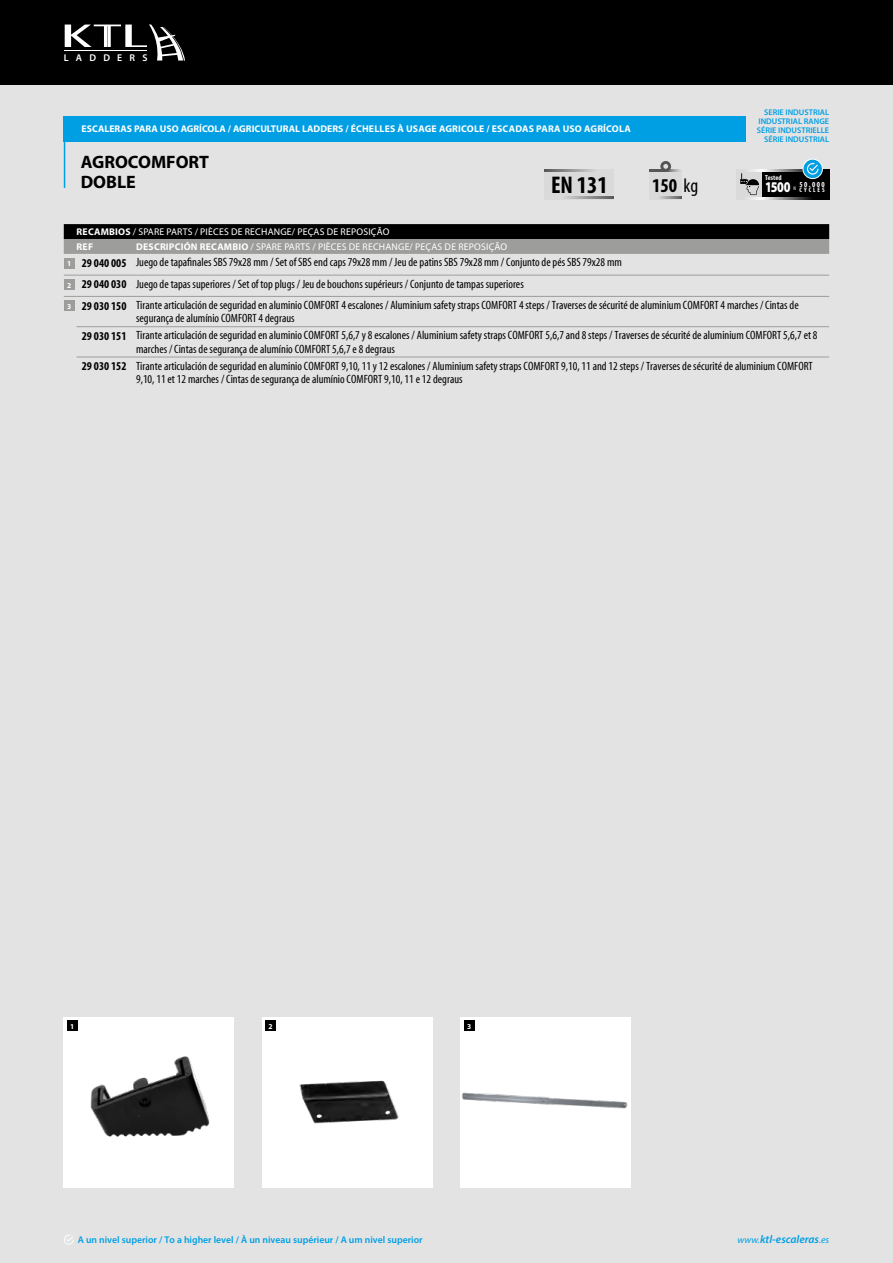
<style>
.page{position:relative;width:893px;height:1263px;background:#e3e3e3}
.page>*{position:absolute;margin:0;border:0;box-sizing:border-box;transform-origin:0 0}
.t1{font:700 condensed 24.15px "Myriad Pro";color:#000}
.t2{font:700 condensed 19.65px "Myriad Pro";color:#000}
.t3{font:700 18px/19.5px "Myriad Pro";color:#000}
.t4{font:900 14.85px "Myriad Pro";color:#fff;scale:.79 1}
.t5{font:condensed 12px/21.3px "Myriad";color:#000}
.t6{font:italic 600 11.25px "Myriad Pro";color:#009fe3}
.t7{font:600 9.9px "Myriad Pro";letter-spacing:.735em;color:#fff}
.t8{font:9.75px/14.9px "Myriad Pro";letter-spacing:.02em;color:#fff}
.t9{font:700 9.75px "Myriad Pro";color:#fff}
.t10{font:600 9.75px "Myriad Pro";color:#009fe3}
.t11{font:600 8.25px/9px "Myriad Pro";color:#009fe3;text-align:right}
.t12{font:700 condensed 7.65px "Myriad";color:#fff}
.t13{font:700 7.5px "Myriad Pro";color:#fff}
.t14{font:700 condensed 7.2px "Myriad";color:#fff}
.t15{font:700 condensed 6.45px "Myriad";letter-spacing:.295em;color:#fff}
.t16{font:condensed 5.4px "Myriad";color:#fff}
.s1{font-weight:700}
.s2{font-family:"Myriad";font-weight:400}
.s3{font-family:"Myriad Pro";font-weight:700;font-stretch:normal;font-size:7.5px;color:#fff}
.s4{font-family:"Myriad Pro";font-weight:700}
.s5{font-weight:400;font-size:9.75px}
</style>
<div class="page">
<svg style="left:64px;top:1235px;width:10px;height:10px"></svg>
<div style="left:0;top:0;width:893px;height:85px;background:#000"></div>
<svg style="left:65px;top:24px;width:120px;height:37px"></svg>
<hr style="left:64px;top:133px;width:1px;height:55px;background:#009fe3">
<div style="left:64px;top:116px;width:682px;height:26px;background:#009fe3"></div>
<div style="left:649px;top:169px;width:33px;height:30px;background:#dadada"></div>
<hr style="left:649px;top:169px;width:33px;height:3px;background:#575756">
<svg style="left:660px;top:161px;width:11px;height:11px"></svg>
<hr style="left:649px;top:196px;width:33px;height:3px;background:#575756">
<div style="left:545px;top:169px;width:69px;height:30px;background:#dadada"></div>
<hr style="left:545px;top:169px;width:69px;height:3px;background:#575756">
<hr style="left:545px;top:196px;width:69px;height:3px;background:#575756">
<div style="left:762px;top:169px;width:67px;height:30px;background:#000"></div>
<hr style="left:762px;top:169px;width:67px;height:2px;background:#fff">
<hr style="left:762px;top:197px;width:67px;height:2px;background:#fff">
<svg style="left:803px;top:159px;width:19px;height:20px"></svg>
<div style="left:803px;top:159px;width:20px;height:20px;border:1px solid #fff;border-radius:50%"></div>
<svg style="left:807px;top:163px;width:11px;height:12px"></svg>
<div style="left:736px;top:169px;width:26px;height:30px;background:#dadada"></div>
<hr style="left:736px;top:169px;width:26px;height:2px;background:#fff">
<hr style="left:736px;top:197px;width:26px;height:2px;background:#fff">
<svg style="left:740px;top:173px;width:19px;height:22px"></svg>
<svg style="left:64px;top:224px;width:765px;height:30px;background:#4f4f4f"></svg>
<svg style="left:64px;top:275px;width:13px;height:1px"></svg>
<hr style="left:77px;top:275px;width:59px;height:1px;background:#9d9d9c">
<hr style="left:136px;top:275px;width:693px;height:1px;background:#9d9d9c">
<svg style="left:64px;top:296px;width:13px;height:1px"></svg>
<hr style="left:77px;top:296px;width:59px;height:1px;background:#9d9d9c">
<hr style="left:136px;top:296px;width:693px;height:1px;background:#9d9d9c">
<hr style="left:77px;top:326px;width:59px;height:1px;background:#9d9d9c">
<hr style="left:136px;top:326px;width:693px;height:1px;background:#9d9d9c">
<hr style="left:77px;top:357px;width:59px;height:1px;background:#9d9d9c">
<hr style="left:136px;top:357px;width:693px;height:1px;background:#9d9d9c">
<div style="left:64px;top:258px;width:10px;height:11px;background:#9d9d9c"></div>
<div style="left:64px;top:279px;width:10px;height:11px;background:#9d9d9c"></div>
<div style="left:64px;top:301px;width:10px;height:10px;background:#9d9d9c"></div>
<img style="left:64px;top:1017px;width:170px;height:170px">
<div style="left:67px;top:1021px;width:11px;height:10px;background:#000"></div>
<img style="left:262px;top:1017px;width:170px;height:170px">
<div style="left:265px;top:1021px;width:11px;height:10px;background:#000"></div>
<div style="left:461px;top:1017px;width:170px;height:170px;background:#fff"></div>
<div style="left:464px;top:1021px;width:10px;height:10px;background:#000"></div>
<p class="t7" style="left:64px;top:51px;width:85px">LADDERS</p>
<p class="t9" style="left:82px;top:123px;width:551px">ESCALERAS PARA USO AGRÍCOLA / AGRICULTURAL LADDERS / ÉCHELLES À USAGE AGRICOLE / ESCADAS PARA USO AGRÍCOLA</p>
<p class="t11" style="left:757px;top:107px;width:74px">SERIE INDUSTRIAL<br>INDUSTRIAL RANGE<br>SÉRIE INDUSTRIELLE<br>SÉRIE INDUSTRIAL</p>
<h3 class="t3" style="left:81px;top:152px;width:130px">AGROCOMFORT<br>DOBLE</h3>
<p class="t8" style="left:77px;top:224px;width:314px"><span class="s1">RECAMBIOS</span> / SPARE PARTS / PIÈCES DE RECHANGE/ PEÇAS DE REPOSIÇÃO<br><span class="s1">REF</span></p>
<p class="t14" style="left:765px;top:174px;width:18px">Tested</p>
<p class="t4" style="left:765px;top:177px;width:34px">1500</p>
<p class="t16" style="left:793px;top:185px;width:4px">N</p>
<h1 class="t1" style="left:551px;top:170px;width:58px">EN 131</h1>
<h2 class="t2" style="left:652px;top:173px;width:48px">150 <span class="s2">kg</span></h2>
<p class="t12" style="left:800px;top:180px;width:27px">50.000</p>
<p class="t15" style="left:800px;top:187px;width:26px">CYCLES</p>
<p class="t8" style="left:136px;top:239px;width:373px"><span class="s1">DESCRIPCIÓN RECAMBIO</span> / SPARE PARTS / PIÈCES DE RECHANGE/ PEÇAS DE REPOSIÇÃO</p>
<p class="t5" style="left:67px;top:252px;width:733px"><span class="s3">1</span> <span class="s4">29 040 005</span> Juego de tapafinales SBS 79x28 mm / Set of SBS end caps 79x28 mm / Jeu de patins SBS 79x28 mm / Conjunto de pés SBS 79x28 mm<br><span class="s3">2</span> <span class="s4">29 040 030</span> Juego de tapas superiores / Set of top plugs / Jeu de bouchons supérieurs / Conjunto de tampas superiores<br><span class="s3">3</span> <span class="s4">29 030 150</span> Tirante articulación de seguridad en aluminio COMFORT 4 escalones / Aluminium safety straps COMFORT 4 steps / Traverses de sécurité de aluminium COMFORT 4 marches / Cintas de</p>
<p class="t5" style="left:82px;top:311px;width:737px;line-height:16.8px;text-indent:54px">segurança de alumínio COMFORT 4 degraus<br><span class="s4">29 030 151</span> Tirante articulación de seguridad en aluminio COMFORT 5,6,7 y 8 escalones / Aluminium safety straps COMFORT 5,6,7 and 8 steps / Traverses de sécurité de aluminium COMFORT 5,6,7 et 8</p>
<p class="t5" style="left:82px;top:341px;width:733px;line-height:16.8px;text-indent:54px">marches / Cintas de segurança de alumínio COMFORT 5,6,7 e 8 degraus<br><span class="s4">29 030 152</span> Tirante articulación de seguridad en aluminio COMFORT 9,10, 11 y 12 escalones / Aluminium safety straps COMFORT 9,10, 11 and 12 steps / Traverses de sécurité de aluminium COMFORT</p>
<p class="t5" style="left:136px;top:369px;width:328px">9,10, 11 et 12 marches / Cintas de segurança de alumínio COMFORT 9,10, 11 e 12 degraus</p>
<p class="t13" style="left:70px;top:1021px;width:6px">1</p>
<p class="t13" style="left:269px;top:1021px;width:6px">2</p>
<p class="t13" style="left:467px;top:1021px;width:6px">3</p>
<p class="t10" style="left:78px;top:1234px;width:346px">A un nivel superior / To a higher level / À un niveau supérieur / A um nivel superior</p>
<p class="t6" style="left:737px;top:1232px;width:93px"><span class="s5">www.</span>ktl-escaleras<span class="s5">.es</span></p>
</div>
